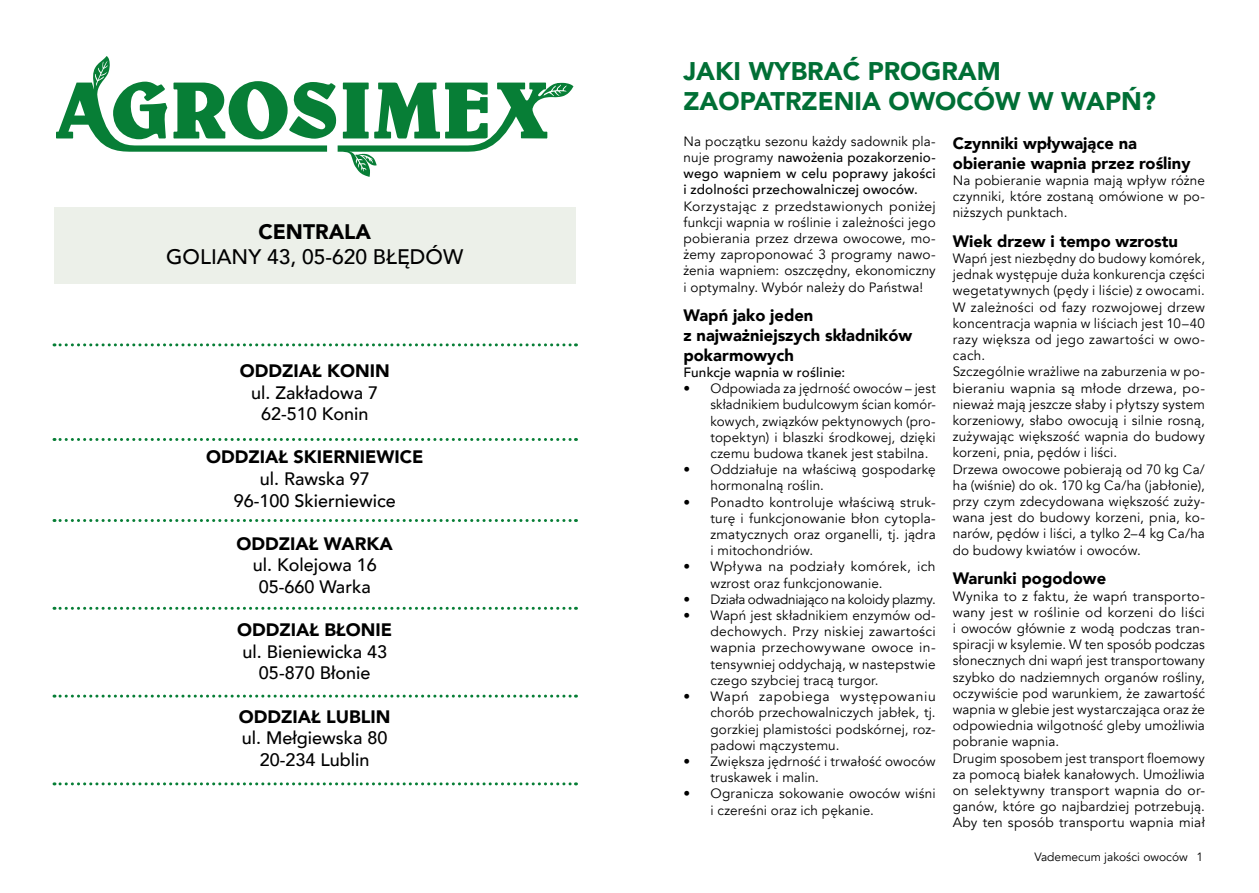
<style>
.page{position:relative;width:1259px;height:893px;background:#fff}
.page>*{position:absolute;margin:0;border:0;box-sizing:border-box;transform-origin:0 0}
.t1{font:900 25.5px/30.6px "Avenir";color:#006f35}
.t2{font:500 21px "Avenir";color:#000}
.t3{font:900 21px "Avenir";color:#000}
.t4{font:500 18px/21.6px "Avenir";color:#000;text-align:center}
.t5{font:900 18px "Avenir";color:#000}
.t6{font:900 16.5px/19.8px "Avenir";color:#000}
.t7{font:13.5px/16.2px "Avenir";letter-spacing:.015em;color:#000;text-align:justify}
.t8{font:500 13.5px/16.2px "Avenir";letter-spacing:.015em;color:#000;text-align:justify}
.t9{font:13.5px "Avenir";letter-spacing:-.02em;color:#000}
.t10{font:12px "Avenir";color:#000}
.s1{font-weight:400}
</style>
<div class="page">
<div style="left:54px;top:207px;width:521px;height:77px;background:#ecf0e9"></div>
<svg style="left:54px;top:695px;width:522px;height:3px"></svg>
<svg style="left:54px;top:607px;width:522px;height:3px"></svg>
<svg style="left:54px;top:519px;width:522px;height:3px"></svg>
<svg style="left:54px;top:438px;width:522px;height:3px"></svg>
<svg style="left:54px;top:343px;width:522px;height:3px"></svg>
<svg style="left:54px;top:782px;width:522px;height:3px"></svg>
<svg style="left:56px;top:56px;width:518px;height:121px"></svg>
<h2 class="t3" style="left:258px;top:214px;width:114px">CENTRALA</h2>
<h2 class="t2" style="left:166px;top:239px;width:298px">GOLIANY 43, 05-620 BŁĘDÓW</h2>
<h3 class="t5" style="left:240px;top:355px;width:151px">ODDZIAŁ KONIN</h3>
<h3 class="t4" style="left:251px;top:380px;width:129px">ul. Zakładowa 7<br>62-510 Konin</h3>
<h3 class="t5" style="left:206px;top:442px;width:219px">ODDZIAŁ SKIERNIEWICE</h3>
<h3 class="t4" style="left:234px;top:467px;width:164px">ul. Rawska 97<br>96-100 Skierniewice</h3>
<h3 class="t5" style="left:237px;top:528px;width:158px">ODDZIAŁ WARKA</h3>
<h3 class="t4" style="left:253px;top:553px;width:126px">ul. Kolejowa 16<br>05-660 Warka</h3>
<h3 class="t5" style="left:237px;top:614px;width:156px">ODDZIAŁ BŁONIE</h3>
<h3 class="t4" style="left:242px;top:640px;width:146px">ul. Bieniewicka 43<br>05-870 Błonie</h3>
<h3 class="t5" style="left:239px;top:701px;width:153px">ODDZIAŁ LUBLIN</h3>
<h3 class="t4" style="left:242px;top:726px;width:147px">ul. Mełgiewska 80<br>20-234 Lublin</h3>
<h1 class="t1" style="left:683px;top:55px;width:474px">JAKI WYBRAĆ PROGRAM<br>ZAOPATRZENIA OWOCÓW W WAPŃ?</h1>
<p class="t8" style="left:683px;top:132px;width:254px"><span class="s1">Na początku sezonu każdy sadownik pla&shy;nuje programy</span> nawożenia pozakorzenio&shy;wego wapniem w celu poprawy jakości i zdolności przechowalniczej owoców.</p>
<p class="t7" style="left:683px;top:198px;width:254px">Korzystając z przedstawionych poniżej funkcji wapnia w roślinie i zależności jego pobierania przez drzewa owocowe, mo&shy;żemy zaproponować 3 programy nawo&shy;żenia wapniem: oszczędny, ekonomiczny i optymalny. Wybór należy do Państwa!</p>
<p class="t6" style="left:683px;top:305px;width:230px">Wapń jako jeden<br>z najważniejszych składników pokarmowych</p>
<p class="t8" style="left:683px;top:364px;width:163px">Funkcje wapnia w roślinie:</p>
<p class="t7" style="left:710px;top:381px;width:227px;text-indent:-27px">• Odpowiada za jędrność owoców – jest składnikiem budulcowym ścian komór&shy;kowych, związków pektynowych (pro&shy;topektyn) i blaszki środkowej, dzięki czemu budowa tkanek jest stabilna.</p>
<p class="t7" style="left:710px;top:462px;width:227px;text-indent:-27px">• Oddziałuje na właściwą gospodarkę hormonalną roślin.</p>
<p class="t7" style="left:710px;top:494px;width:227px;text-indent:-27px">• Ponadto kontroluje właściwą struk&shy;turę i funkcjonowanie błon cytopla&shy;zmatycznych oraz organelli, tj. jądra i mitochondriów.</p>
<p class="t7" style="left:710px;top:559px;width:227px;text-indent:-27px">• Wpływa na podziały komórek, ich wzrost oraz funkcjonowanie.</p>
<p class="t9" style="left:683px;top:591px;width:254px">• Działa odwadniająco na koloidy plazmy.</p>
<p class="t7" style="left:710px;top:608px;width:227px;text-indent:-27px">• Wapń jest składnikiem enzymów od&shy;dechowych. Przy niskiej zawartości wapnia przechowywane owoce in&shy;tensywniej oddychają, w nastepstwie czego szybciej tracą turgor.</p>
<p class="t7" style="left:710px;top:689px;width:227px;text-indent:-27px">• Wapń zapobiega występowaniu chorób przechowalniczych jabłek, tj. gorzkiej plamistości podskórnej, roz&shy;padowi mączystemu.</p>
<p class="t7" style="left:710px;top:753px;width:227px;text-indent:-27px">• Zwiększa jędrność i trwałość owoców truskawek i malin.</p>
<p class="t7" style="left:710px;top:786px;width:227px;text-indent:-27px">• Ogranicza sokowanie owoców wiśni i czereśni oraz ich pękanie.</p>
<p class="t6" style="left:952px;top:133px;width:239px">Czynniki wpływające na obieranie wapnia przez rośliny</p>
<p class="t7" style="left:952px;top:172px;width:254px">Na pobieranie wapnia mają wpływ różne czynniki, które zostaną omówione w po&shy;niższych punktach.</p>
<p class="t6" style="left:952px;top:231px;width:227px">Wiek drzew i tempo wzrostu</p>
<p class="t7" style="left:952px;top:251px;width:254px;text-align:left">Wapń jest niezbędny do budowy komórek, jednak występuje duża konkurencja części wegetatywnych (pędy i liście) z owocami.<br>W zależności od fazy rozwojowej drzew koncentracja wapnia w liściach jest 10–40 razy większa od jego zawartości w owo&shy;cach.<br>Szczególnie wrażliwe na zaburzenia w po&shy;bieraniu wapnia są młode drzewa, po&shy;nieważ mają jeszcze słaby i płytszy system korzeniowy, słabo owocują i silnie rosną, zużywając większość wapnia do budowy korzeni, pnia, pędów i liści.<br>Drzewa owocowe pobierają od 70 kg Ca/ ha (wiśnie) do ok. 170 kg Ca/ha (jabłonie), przy czym zdecydowana większość zuży&shy;wana jest do budowy korzeni, pnia, ko&shy;narów, pędów i liści, a tylko 2–4 kg Ca/ha do budowy kwiatów i owoców.</p>
<p class="t6" style="left:952px;top:568px;width:155px">Warunki pogodowe</p>
<p class="t7" style="left:952px;top:588px;width:254px;text-align:left">Wynika to z faktu, że wapń transporto&shy;wany jest w roślinie od korzeni do liści i owoców głównie z wodą podczas tran&shy;spiracji w ksylemie. W ten sposób podczas słonecznych dni wapń jest transportowany szybko do nadziemnych organów rośliny, oczywiście pod warunkiem, że zawartość wapnia w glebie jest wystarczająca oraz że odpowiednia wilgotność gleby umożliwia pobranie wapnia.<br>Drugim sposobem jest transport floemowy za pomocą białek kanałowych. Umożliwia on selektywny transport wapnia do or&shy;ganów, które go najbardziej potrzebują.<br>Aby ten sposób transportu wapnia miał</p>
<p class="t10" style="left:1034px;top:850px;width:170px">Vademecum jakości owoców 1</p>
</div>
